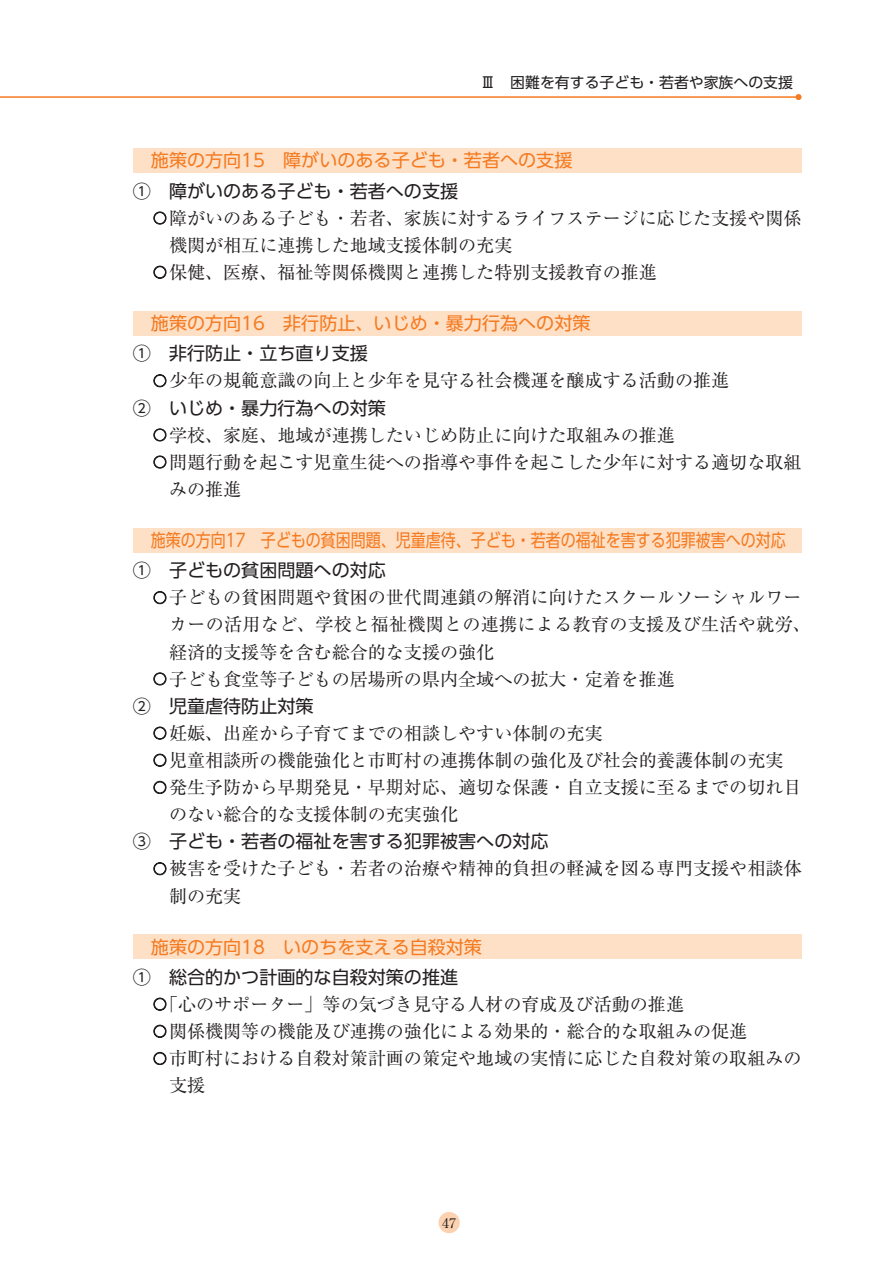
<style>
.page{position:relative;width:893px;height:1263px;background:#fff}
.page>*{position:absolute;margin:0;border:0;box-sizing:border-box;transform-origin:0 0}
.t1{font:18px/27.2px "Ryumin";color:#231f20}
.t2{font:18px "UD Shin Go Pr 6";color:#231f20}
.t3{font:18px "UD Shin Go Pr 6";color:#f47b21}
.t4{font:18px "UD Shin Go Pr 6";color:#f47b21;scale:.83 1}
.t5{font:14.85px "UD Shin Go Pr 6";color:#231f20}
.t6{font:13.8px "Ryumin";color:#231f20}
.s1{font-size:13.8px}
</style>
<div class="page">
<div style="left:133px;top:148px;width:668px;height:25px;background:#fee0c7"></div>
<div style="left:133px;top:934px;width:668px;height:25px;background:#fee0c7"></div>
<div style="left:133px;top:311px;width:668px;height:24px;background:#fee0c7"></div>
<div style="left:133px;top:528px;width:668px;height:24px;background:#fee0c7"></div>
<div style="left:438px;top:1212px;width:22px;height:21px;background:#fcd2b0;border-radius:50%"></div>
<hr style="left:0;top:96px;width:798px;height:2px;background:#f47b21">
<svg style="left:795px;top:94px;width:6px;height:6px"></svg>
<p class="t5" style="left:480px;top:70px;width:314px">Ⅲ　困難を有する子ども・若者や家族への支援</p>
<p class="t3" style="left:151px;top:146px;width:423px">施策の方向15　障がいのある子ども・若者への支援</p>
<p class="t2" style="left:133px;top:176px;width:327px">①　障がいのある子ども・若者への支援</p>
<p class="t1" style="left:169px;top:204px;width:634px;text-indent:-16px"><span class="s1">○</span>障がいのある子ども・若者、家族に対するライフステージに応じた支援や関係機関が相互に連携した地域支援体制の充実</p>
<p class="t1" style="left:153px;top:258px;width:505px"><span class="s1">○</span>保健、医療、福祉等関係機関と連携した特別支援教育の推進</p>
<p class="t3" style="left:151px;top:309px;width:441px">施策の方向16　非行防止、いじめ・暴力行為への対策</p>
<p class="t2" style="left:133px;top:339px;width:236px">①　非行防止・立ち直り支援</p>
<p class="t1" style="left:153px;top:367px;width:578px"><span class="s1">○</span>少年の規範意識の向上と少年を見守る社会機運を醸成する活動の推進</p>
<p class="t2" style="left:133px;top:393px;width:254px">②　いじめ・暴力行為への対策</p>
<p class="t1" style="left:153px;top:421px;width:523px"><span class="s1">○</span>学校、家庭、地域が連携したいじめ防止に向けた取組みの推進</p>
<p class="t1" style="left:169px;top:448px;width:634px;text-indent:-16px"><span class="s1">○</span>問題行動を起こす児童生徒への指導や事件を起こした少年に対する適切な取組みの推進</p>
<p class="t4" style="left:151px;top:525px;width:766px">施策の方向17　子どもの貧困問題、児童虐待、子ども・若者の福祉を害する犯罪被害への対応</p>
<p class="t2" style="left:133px;top:556px;width:254px">①　子どもの貧困問題への対応</p>
<p class="t1" style="left:169px;top:584px;width:643px;text-indent:-16px"><span class="s1">○</span>子どもの貧困問題や貧困の世代間連鎖の解消に向けたスクールソーシャルワーカーの活用など、学校と福祉機関との連携による教育の支援及び生活や就労、経済的支援等を含む総合的な支援の強化</p>
<p class="t1" style="left:153px;top:665px;width:523px"><span class="s1">○</span>子ども食堂等子どもの居場所の県内全域への拡大・定着を推進</p>
<p class="t2" style="left:133px;top:691px;width:182px">②　児童虐待防止対策</p>
<p class="t1" style="left:153px;top:719px;width:451px"><span class="s1">○</span>妊娠、出産から子育てまでの相談しやすい体制の充実</p>
<p class="t1" style="left:153px;top:746px;width:632px"><span class="s1">○</span>児童相談所の機能強化と市町村の連携体制の強化及び社会的養護体制の充実</p>
<p class="t1" style="left:169px;top:773px;width:634px;text-indent:-16px"><span class="s1">○</span>発生予防から早期発見・早期対応、適切な保護・自立支援に至るまでの切れ目のない総合的な支援体制の充実強化</p>
<p class="t2" style="left:133px;top:827px;width:417px">③　子ども・若者の福祉を害する犯罪被害への対応</p>
<p class="t1" style="left:169px;top:855px;width:634px;text-indent:-16px"><span class="s1">○</span>被害を受けた子ども・若者の治療や精神的負担の軽減を図る専門支援や相談体制の充実</p>
<p class="t3" style="left:151px;top:932px;width:333px">施策の方向18　いのちを支える自殺対策</p>
<p class="t2" style="left:133px;top:962px;width:327px">①　総合的かつ計画的な自殺対策の推進</p>
<p class="t1" style="left:153px;top:990px;width:532px"><span class="s1">○</span>「心のサポーター」等の気づき見守る人材の育成及び活動の推進</p>
<p class="t1" style="left:153px;top:1017px;width:596px"><span class="s1">○</span>関係機関等の機能及び連携の強化による効果的・総合的な取組みの促進</p>
<p class="t1" style="left:169px;top:1044px;width:634px;text-indent:-16px"><span class="s1">○</span>市町村における自殺対策計画の策定や地域の実情に応じた自殺対策の取組みの支援</p>
<p class="t6" style="left:442px;top:1214px;width:15px">47</p>
</div>
